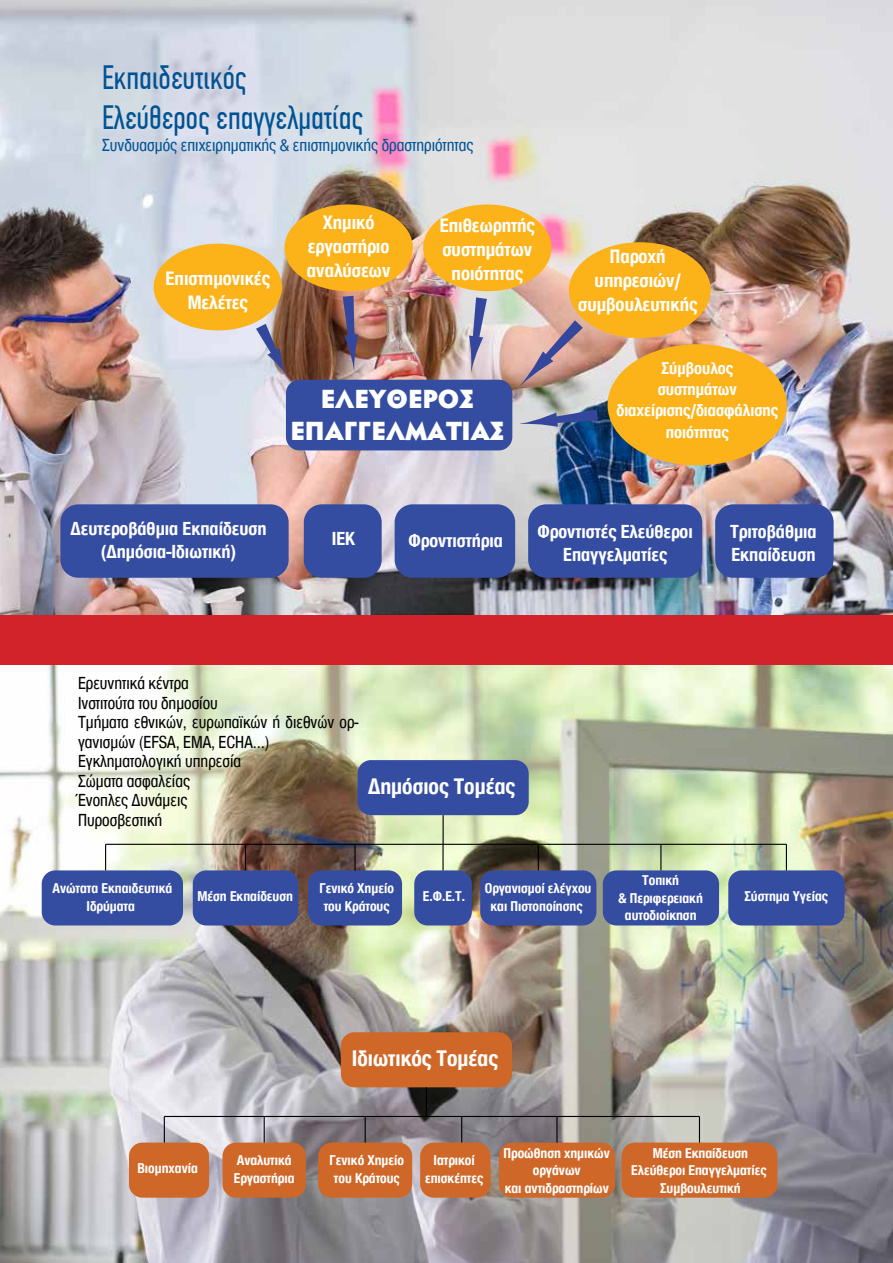
<style>
.page{position:relative;width:893px;height:1263px;background:#fff}
.page>*{position:absolute;margin:0;border:0;box-sizing:border-box;transform-origin:0 0}
.t1{font:condensed 33px/39.5px "CF Din";color:#005393}
.t2{font:25.8px/31px "CF Daphne";color:#fff;text-align:center}
.t3{font:700 23.25px "CF Helvetica Cond";color:#fff}
.t4{font:700 20.1px/24px "CF Helvetica Cond";color:#fff;text-align:center}
.t5{font:700 19.5px/23.4px "CF Helvetica Cond";color:#fff;text-align:center}
.t6{font:18px/19.5px "CF Helvetica Cond";color:#000}
.t7{font:18px "CF Helvetica Cond";color:#005393}
.t8{font:700 17.7px/21.1px "CF Helvetica Cond";color:#fff;text-align:center}
.t9{font:700 14.55px/17.5px "CF Helvetica Cond";color:#fff;text-align:center}
</style>
<div class="page">
<img style="left:0;top:665px;width:892px;height:598px">
<div style="left:0;top:603px;width:893px;height:62px;background:#d2232a"></div>
<img style="left:0;top:0;width:893px;height:614px">
<div style="left:60px;top:504px;width:229px;height:74px;background:#354da1;border-radius:18px"></div>
<div style="left:395px;top:504px;width:120px;height:74px;background:#354da1;border-radius:18px"></div>
<div style="left:528px;top:504px;width:174px;height:74px;background:#354da1;border-radius:18px"></div>
<div style="left:715px;top:504px;width:119px;height:74px;background:#354da1;border-radius:18px"></div>
<div style="left:304px;top:504px;width:78px;height:74px;background:#354da1;border-radius:18px"></div>
<div style="left:286px;top:380px;width:226px;height:70px;background:#354da1;border-radius:14px"></div>
<div style="left:154px;top:244px;width:128px;height:86px;background:#fcb219;border-radius:50%"></div>
<div style="left:284px;top:204px;width:129px;height:87px;background:#fcb219;border-radius:50%"></div>
<div style="left:423px;top:204px;width:129px;height:87px;background:#fcb219;border-radius:50%"></div>
<svg style="left:256px;top:324px;width:30px;height:52px;background:#938ea2"></svg>
<svg style="left:343px;top:296px;width:15px;height:77px"></svg>
<svg style="left:469px;top:297px;width:18px;height:77px"></svg>
<div style="left:569px;top:242px;width:142px;height:96px;background:#fcb219;border-radius:50%"></div>
<div style="left:608px;top:344px;width:179px;height:121px;background:#fcb219;border-radius:50%"></div>
<svg style="left:518px;top:320px;width:65px;height:68px;background:#bd9b9b"></svg>
<svg style="left:517px;top:410px;width:81px;height:17px"></svg>
<div style="left:42px;top:870px;width:141px;height:55px;background:#354da1;border-radius:14px"></div>
<div style="left:308px;top:870px;width:94px;height:55px;background:#354da1;border-radius:14px"></div>
<div style="left:480px;top:870px;width:116px;height:55px;background:#354da1;border-radius:13px"></div>
<div style="left:603px;top:870px;width:116px;height:55px;background:#354da1;border-radius:13px"></div>
<div style="left:728px;top:870px;width:116px;height:55px;background:#354da1;border-radius:13px"></div>
<div style="left:414px;top:870px;width:58px;height:55px;background:#354da1;border-radius:14px"></div>
<div style="left:357px;top:760px;width:172px;height:55px;background:#354da1;border-radius:14px"></div>
<div style="left:193px;top:870px;width:105px;height:55px;background:#354da1;border-radius:14px"></div>
<svg style="left:105px;top:844px;width:1px;height:26px"></svg>
<svg style="left:245px;top:845px;width:1px;height:25px"></svg>
<hr style="left:354px;top:844px;width:2px;height:26px;background:#000">
<hr style="left:442px;top:844px;width:2px;height:26px;background:#000">
<svg style="left:538px;top:845px;width:1px;height:25px"></svg>
<svg style="left:660px;top:845px;width:1px;height:25px"></svg>
<svg style="left:786px;top:844px;width:1px;height:26px"></svg>
<svg style="left:443px;top:815px;width:1px;height:29px"></svg>
<hr style="left:106px;top:844px;width:680px;height:1px;background:#000">
<div style="left:129px;top:1142px;width:80px;height:56px;background:#cf6728;border-radius:14px"></div>
<div style="left:318px;top:1142px;width:94px;height:56px;background:#cf6728;border-radius:14px"></div>
<div style="left:499px;top:1142px;width:116px;height:56px;background:#cf6728;border-radius:13px"></div>
<div style="left:621px;top:1142px;width:156px;height:56px;background:#cf6728;border-radius:14px"></div>
<div style="left:420px;top:1142px;width:70px;height:56px;background:#cf6728;border-radius:14px"></div>
<div style="left:341px;top:1032px;width:171px;height:55px;background:#cf6728;border-radius:14px"></div>
<div style="left:223px;top:1142px;width:83px;height:56px;background:#cf6728;border-radius:14px"></div>
<svg style="left:164px;top:1117px;width:1px;height:25px"></svg>
<svg style="left:264px;top:1117px;width:1px;height:25px"></svg>
<svg style="left:365px;top:1117px;width:1px;height:25px"></svg>
<svg style="left:461px;top:1117px;width:1px;height:25px"></svg>
<hr style="left:556px;top:1116px;width:2px;height:26px;background:#000">
<svg style="left:699px;top:1116px;width:1px;height:26px"></svg>
<svg style="left:426px;top:1087px;width:1px;height:29px"></svg>
<hr style="left:164px;top:1116px;width:535px;height:1px;background:#000">
<h1 class="t1" style="left:102px;top:58px;width:263px">Εκπαιδευτικός<br>Ελεύθερος επαγγελματίας</h1>
<p class="t7" style="left:102px;top:136px;width:373px">Συνδυασμός επιχειρηματικής &amp; επιστημονικής δραστηριότητας</p>
<h3 class="t4" style="left:166px;top:266px;width:106px">Επιστηµονικές<br>Μελέτες</h3>
<h3 class="t4" style="left:307px;top:210px;width:85px">Χηµικό εργαστήριο αναλύσεων</h3>
<h3 class="t4" style="left:440px;top:214px;width:97px">Επιθεωρητής συστηµάτων ποιότητας</h3>
<h2 class="t2" style="left:290px;top:385px;width:217px">Ελεύθερος<br>Επαγγελµατίας</h2>
<h3 class="t4" style="left:578px;top:245px;width:121px">Παροχή υπηρεσιών/ συµβουλευτικής</h3>
<p class="t8" style="left:616px;top:358px;width:163px">Σύµβουλος<br>συστηµάτων διαχείρισης/διασφάλισης ποιότητας</p>
<h3 class="t5" style="left:70px;top:517px;width:198px">∆ευτεροβάθµια Εκπαίδευση (∆ηµόσια-Ιδιωτική)</h3>
<h3 class="t5" style="left:332px;top:527px;width:25px">ΙΕΚ</h3>
<h3 class="t5" style="left:408px;top:529px;width:96px">Φροντιστήρια</h3>
<h3 class="t5" style="left:538px;top:520px;width:157px">Φροντιστές Ελεύθεροι<br>Επαγγελµατίες</h3>
<h3 class="t5" style="left:730px;top:520px;width:88px;text-align:left">Τριτοβάθµια<br>Εκπαίδευση</h3>
<p class="t6" style="left:78px;top:673px;width:282px">Ερευνητικά κέντρα<br>Ινστιτούτα του δημοσίου<br>Τμήματα εθνικών, ευρωπαϊκών ή διεθνών ορ&shy;γανισμών (EFSA, EMA, ECHA…)<br>Εγκληματολογική υπηρεσία<br>Σώματα ασφαλείας<br>Ένοπλες Δυνάμεις<br>Πυροσβεστική</p>
<h3 class="t3" style="left:368px;top:774px;width:149px">∆ηµόσιος Τοµέας</h3>
<p class="t9" style="left:52px;top:880px;width:121px">Ανώτατα Εκπαιδευτικά<br>Ιδρύµατα</p>
<p class="t9" style="left:319px;top:880px;width:76px">Γενικό Χηµείο του Κράτους</p>
<p class="t9" style="left:485px;top:880px;width:108px">Οργανισµοί ελέγχου και Πιστοποίησης</p>
<p class="t9" style="left:618px;top:872px;width:86px">Τοπική<br>&amp; Περιφερειακή αυτοδιοίκηση</p>
<p class="t9" style="left:197px;top:887px;width:97px">Μέση Εκπαίδευση</p>
<p class="t9" style="left:423px;top:887px;width:44px">Ε.Φ.Ε.Τ.</p>
<p class="t9" style="left:744px;top:887px;width:85px">Σύστηµα Υγείας</p>
<h3 class="t3" style="left:352px;top:1046px;width:148px">Ιδιωτικός Τοµέας</h3>
<p class="t9" style="left:137px;top:1159px;width:62px">Βιοµηχανία</p>
<p class="t9" style="left:329px;top:1152px;width:76px">Γενικό Χηµείο του Κράτους</p>
<p class="t9" style="left:504px;top:1144px;width:108px">Προώθηση χηµικών οργάνων<br>και αντιδραστηρίων</p>
<p class="t9" style="left:631px;top:1144px;width:137px">Μέση Εκπαίδευση<br>Ελεύθεροι Επαγγελµατίες<br>Συµβουλευτική</p>
<p class="t9" style="left:234px;top:1151px;width:62px;text-align:left">Αναλυτικά<br>Εργαστήρια</p>
<p class="t9" style="left:425px;top:1152px;width:60px">Ιατρικοί επισκέπτες</p>
</div>
